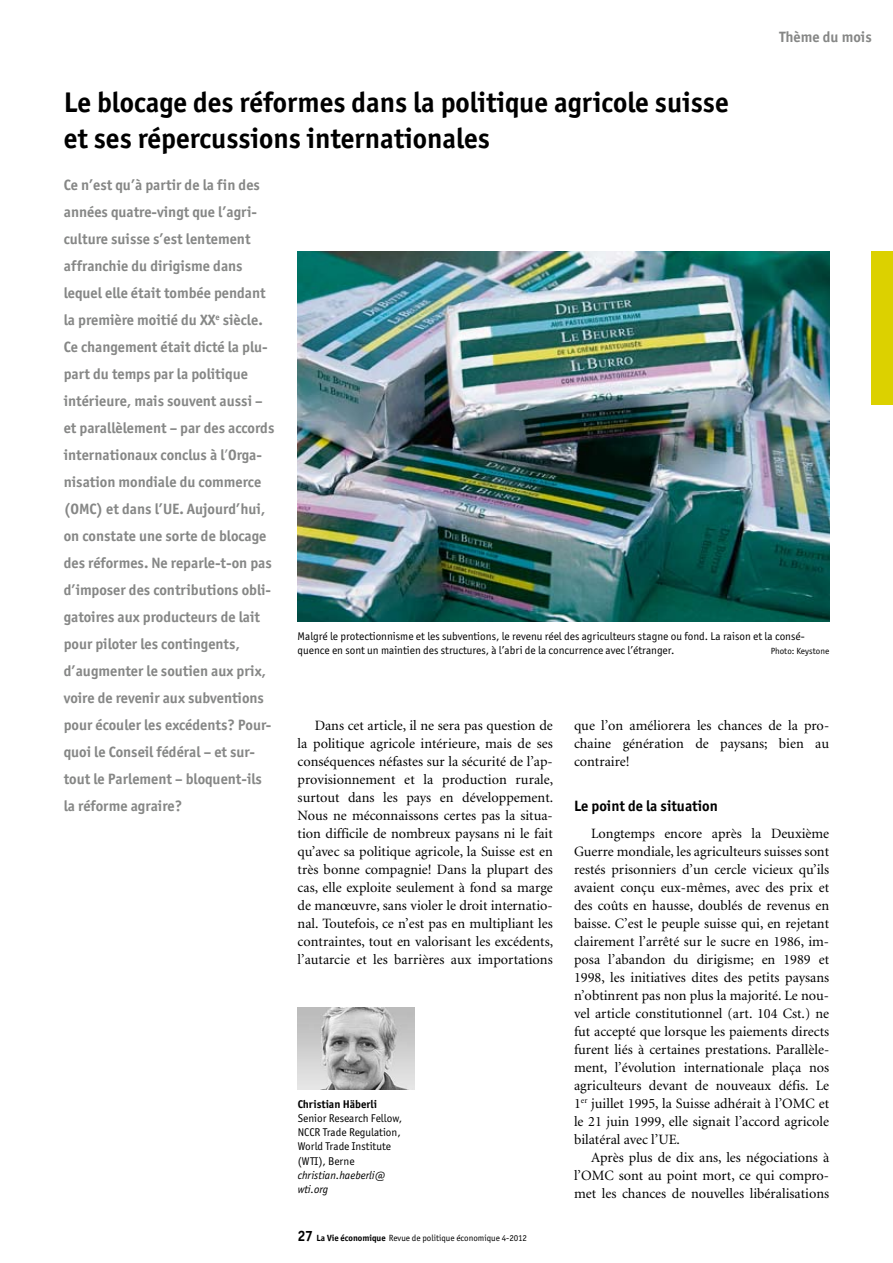
<style>
.page{position:relative;width:893px;height:1263px;background:#fff}
.page>*{position:absolute;margin:0;border:0;box-sizing:border-box;transform-origin:0 0}
.t1{font:700 28.5px/36px "Officina San ITC";color:#000}
.t2{font:700 15px/27px "Officina San ITC";color:#868786}
.t3{font:700 15px "Officina San ITC";color:#000}
.t4{font:14.25px/18px "Minion";color:#000;text-align:justify}
.t5{font:11.25px/14.2px "Officina San ITC";color:#000}
.t6{font:italic 11.25px/14.2px "Officina San ITC";color:#000}
.t7{font:700 11.25px "Officina San ITC";color:#000}
.t8{font:9px "Officina San ITC";color:#000}
.s1{font-weight:400}
.s2{font-weight:700;font-size:15px}
.s3{font-weight:700}
</style>
<div class="page">
<div style="left:872px;top:252px;width:21px;height:153px;background:#dcd100"></div>
<img style="left:298px;top:251px;width:531px;height:370px">
<img style="left:298px;top:1008px;width:117px;height:82px">
<p class="t2" style="left:779px;top:23px;width:94px">Thème du mois</p>
<h1 class="t1" style="left:64px;top:84px;width:666px">Le blocage des réformes dans la politique agricole suisse et ses répercussions internationales</h1>
<p class="t2" style="left:64px;top:172px;width:212px">Ce n’est qu’à partir de la fin des années quatre-vingt que l’agri&shy;culture suisse s’est lentement affranchie du dirigisme dans lequel elle était tombée pendant la première moitié du XX<sup>e</sup> siècle.<br>Ce changement était dicté la plu&shy;part du temps par la politique intérieure, mais souvent aussi – et parallèlement – par des accords internationaux conclus à l<span class="s1">’</span>Orga&shy;nisation mondiale du commerce (OMC) et dans l’UE. Aujourd’hui, on constate une sorte de blocage des réformes. Ne reparle-t-on pas d’imposer des contributions obli&shy;gatoires aux producteurs de lait pour piloter les contingents, d’augmenter le soutien aux prix, voire de revenir aux subventions pour écouler les excédents? Pour&shy;quoi le Conseil fédéral – et sur&shy;tout le Parlement – bloquent-ils la réforme agraire?</p>
<p class="t5" style="left:298px;top:629px;width:508px">Malgré le protectionnisme et les subventions, le revenu réel des agriculteurs stagne ou fond. La raison et la consé&shy;quence en sont un maintien des structures, à l’abri de la concurrence avec l’étranger.</p>
<p class="t8" style="left:771px;top:646px;width:60px">Photo: Keystone</p>
<p class="t4" style="left:298px;top:716px;width:257px;text-indent:17px">Dans cet article, il ne sera pas question de la politique agricole intérieure, mais de ses conséquences néfastes sur la sécurité de l’ap&shy;provisionnement et la production rurale, surtout dans les pays en développement.<br>Nous ne méconnaissons certes pas la situa&shy;tion difficile de nombreux paysans ni le fait qu’avec sa politique agricole, la Suisse est en très bonne compagnie! Dans la plupart des cas, elle exploite seulement à fond sa marge de manœuvre, sans violer le droit internatio&shy;nal. Toutefois, ce n’est pas en multipliant les contraintes, tout en valorisant les excédents, l’autarcie et les barrières aux importations</p>
<p class="t4" style="left:574px;top:716px;width:257px">que l’on améliorera les chances de la pro&shy;chaine génération de paysans; bien au contraire!</p>
<p class="t3" style="left:574px;top:796px;width:145px">Le point de la situation</p>
<p class="t4" style="left:574px;top:824px;width:257px;text-indent:17px">Longtemps encore après la Deuxième Guerre mondiale, les agriculteurs suisses sont restés prisonniers d’un cercle vicieux qu’ils avaient conçu eux-mêmes, avec des prix et des coûts en hausse, doublés de revenus en baisse. C’est le peuple suisse qui, en rejetant clairement l’arrêté sur le sucre en 1986, im&shy;posa l’abandon du dirigisme; en 1989 et 1998, les initiatives dites des petits paysans n’obtinrent pas non plus la majorité. Le nou&shy;vel article constitutionnel (art. 104 Cst.) ne fut accepté que lorsque les paiements directs furent liés à certaines prestations. Parallèle&shy;ment, l’évolution internationale plaça nos agriculteurs devant de nouveaux défis. Le 1<sup>er</sup> juillet 1995, la Suisse adhérait à l’OMC et le 21 juin 1999, elle signait l’accord agricole bilatéral avec l’UE.</p>
<p class="t4" style="left:574px;top:1148px;width:257px;text-indent:17px">Après plus de dix ans, les négociations à l’OMC sont au point mort, ce qui compro&shy;met les chances de nouvelles libéralisations</p>
<p class="t7" style="left:298px;top:1097px;width:81px">Christian Häberli</p>
<p class="t5" style="left:298px;top:1111px;width:106px">Senior Research Fellow,<br>NCCR Trade Regulation,<br>World Trade Institute (WTI), Berne</p>
<p class="t6" style="left:298px;top:1168px;width:89px">christian.haeberli@ wti.org</p>
<p class="t8" style="left:298px;top:1232px;width:231px"><span class="s2">27</span> <span class="s3">La Vie économique</span> Revue de politique économique 4-2012</p>
</div>
